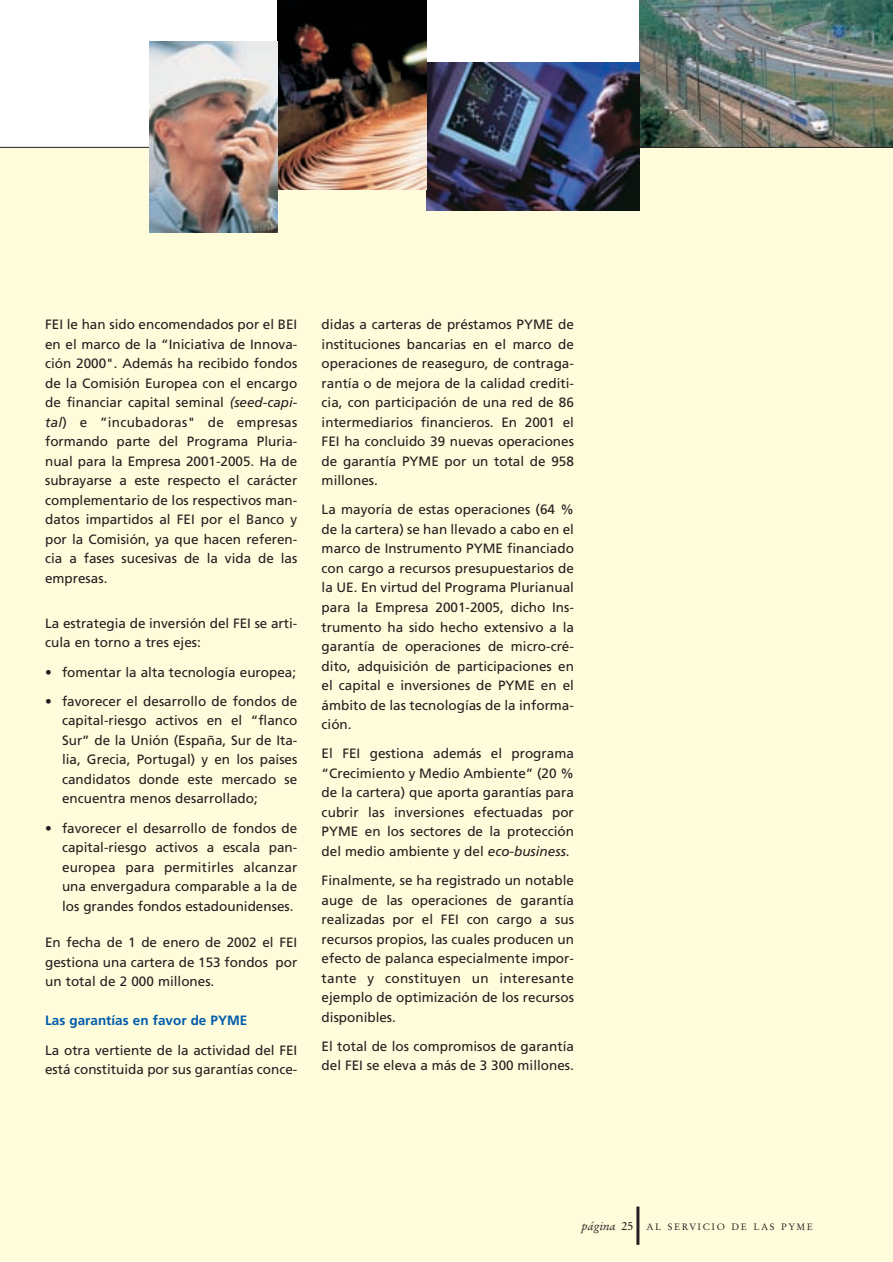
<style>
.page{position:relative;width:893px;height:1262px;background:#fff}
.page>*{position:absolute;margin:0;border:0;box-sizing:border-box;transform-origin:0 0}
.t1{font:13.5px/19.5px "Frutiger";color:#231f20;text-align:justify}
.t2{font:700 13.5px "Frutiger";color:#005cab}
.t3{font:9.3px "Stempel Garamond CE";letter-spacing:.165em;color:#231f20}
.s1{font-style:italic}
.s2{font-style:italic;font-size:12px}
.s3{font-size:12px}
</style>
<div class="page">
<div style="left:1px;top:147px;width:891px;height:1114px;background:#fffcdb"></div>
<hr style="left:636px;top:1206px;width:3px;height:38px;background:#231f20">
<div style="left:0;top:147px;width:24px;height:1114px;background:#fffcdb"></div>
<img style="left:639px;top:0;width:253px;height:147px">
<hr style="left:1px;top:147px;width:891px;height:1px;background:#231f20">
<img style="left:426px;top:62px;width:213px;height:149px">
<img style="left:277px;top:0;width:149px;height:190px">
<img style="left:150px;top:42px;width:127px;height:190px">
<p class="t1" style="left:45px;top:316px;width:254px">FEI le han sido encomendados por el BEI en el marco de la “Iniciativa de Innova&shy;ción 2000". Además ha recibido fondos de la Comisión Europea con el encargo de financiar capital seminal <span class="s1">(seed-capi&shy;tal</span>) e ”incubadoras" de empresas formando parte del Programa Pluria&shy;nual para la Empresa 2001-2005. Ha de subrayarse a este respecto el carácter complementario de los respectivos man&shy;datos impartidos al FEI por el Banco y por la Comisión, ya que hacen referen&shy;cia a fases sucesivas de la vida de las empresas.</p>
<p class="t1" style="left:45px;top:614px;width:254px">La estrategia de inversión del FEI se arti&shy;cula en torno a tres ejes:</p>
<p class="t1" style="left:45px;top:663px;width:252px">• fomentar la alta tecnología europea;</p>
<p class="t1" style="left:62px;top:692px;width:237px;text-indent:-17px">• favorecer el desarrollo de fondos de capital-riesgo activos en el “flanco Sur” de la Unión (España, Sur de Ita&shy;lia, Grecia, Portugal) y en los países candidatos donde este mercado se encuentra menos desarrollado;</p>
<p class="t1" style="left:62px;top:819px;width:237px;text-indent:-17px">• favorecer el desarrollo de fondos de capital-riesgo activos a escala pan&shy;europea para permitirles alcanzar una envergadura comparable a la de los grandes fondos estadounidenses.</p>
<p class="t1" style="left:45px;top:934px;width:254px">En fecha de 1 de enero de 2002 el FEI gestiona una cartera de 153 fondos por un total de 2 000 millones.</p>
<p class="t2" style="left:45px;top:1015px;width:204px">Las garantías en favor de PYME</p>
<p class="t1" style="left:45px;top:1041px;width:254px">La otra vertiente de la actividad del FEI está constituida por sus garantías conce-</p>
<p class="t1" style="left:321px;top:316px;width:254px">didas a carteras de préstamos PYME de instituciones bancarias en el marco de operaciones de reaseguro, de contraga&shy;rantía o de mejora de la calidad crediti&shy;cia, con participación de una red de 86 intermediarios financieros. En 2001 el FEI ha concluido 39 nuevas operaciones de garantía PYME por un total de 958 millones.</p>
<p class="t1" style="left:321px;top:501px;width:254px">La mayoría de estas operaciones (64 % de la cartera) se han llevado a cabo en el marco de Instrumento PYME financiado con cargo a recursos presupuestarios de la UE. En virtud del Programa Plurianual para la Empresa 2001-2005, dicho Ins&shy;trumento ha sido hecho extensivo a la garantía de operaciones de micro-cré&shy;dito, adquisición de participaciones en el capital e inversiones de PYME en el ámbito de las tecnologías de la informa&shy;ción.</p>
<p class="t1" style="left:321px;top:745px;width:254px">El FEI gestiona además el programa “Crecimiento y Medio Ambiente” (20 % de la cartera) que aporta garantías para cubrir las inversiones efectuadas por PYME en los sectores de la protección del medio ambiente y del <span class="s1">eco-business</span>.</p>
<p class="t1" style="left:321px;top:871px;width:254px">Finalmente, se ha registrado un notable auge de las operaciones de garantía realizadas por el FEI con cargo a sus recursos propios, las cuales producen un efecto de palanca especialmente impor&shy;tante y constituyen un interesante ejemplo de optimización de los recursos disponibles.</p>
<p class="t1" style="left:321px;top:1037px;width:254px">El total de los compromisos de garantía del FEI se eleva a más de 3 300 millones.</p>
<p class="t3" style="left:581px;top:1223px;width:233px"><span class="s2">página</span> <span class="s3">25</span> AL SERVICIO DE LAS PYME</p>
</div>
